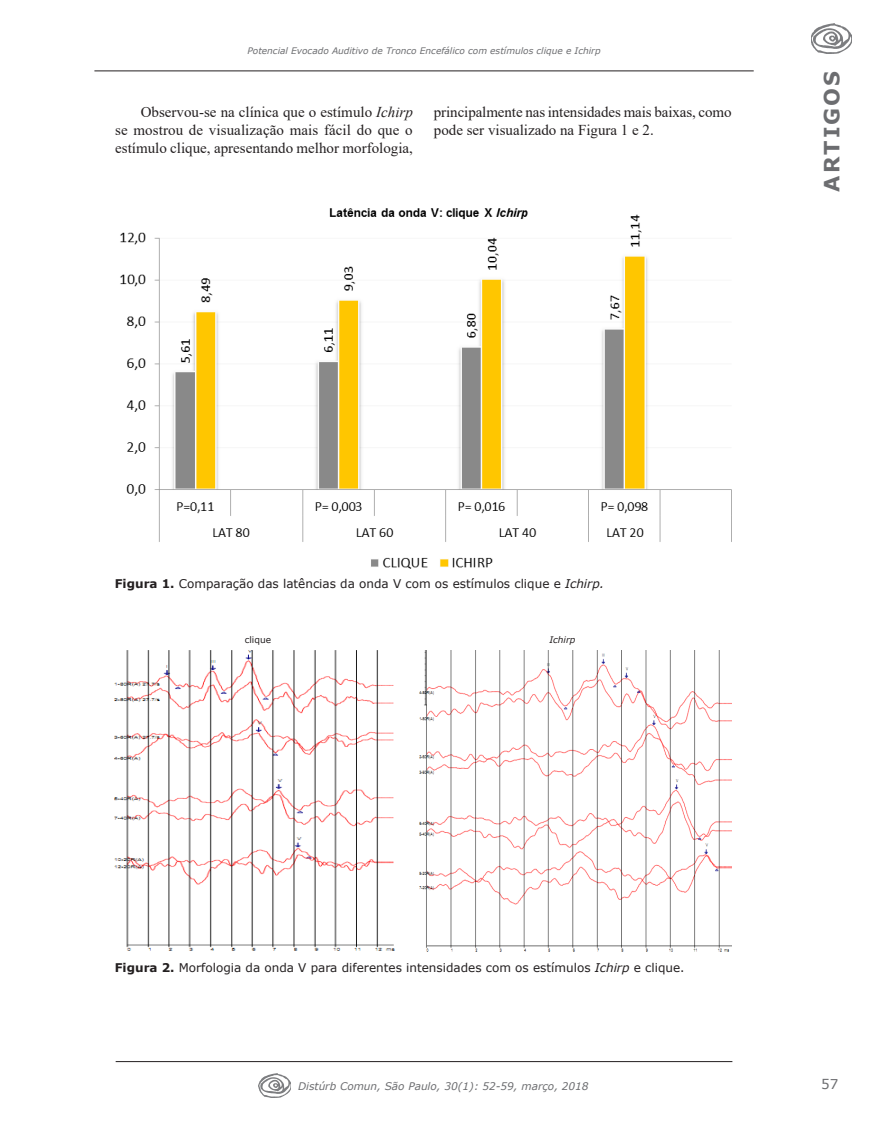
<style>
.page{position:relative;width:872px;height:1132px;background:#fff}
.page>*{position:absolute;margin:0;border:0;box-sizing:border-box;transform-origin:0 0}
.t1{font:700 21px "Verdana";letter-spacing:.1em;color:#6c6d70}
.Corpo_do_texto{font:15px/18px "Times New Roman";color:#231f20}
.t2{font:13.5px "Verdana";color:#6c6d70}
.Tabelas_e_Gráficos{font:12px "Verdana";color:#231f20}
.t3{font:italic 10.5px "Verdana";color:#6c6d70}
.t4{font:italic 9px "Verdana";color:#6c6d70}
.Legenda_grafico{font:9px "Verdana";color:#231f20}
.Legenda_grafico-2{font:italic 9px "Verdana";color:#231f20}
.s1{font-style:italic}
.s2{font-weight:700}
</style>
<div class="page">
<hr style="left:94px;top:70px;width:659px;height:1px;background:#231f20">
<img style="left:811px;top:24px;width:40px;height:29px">
<hr style="left:116px;top:1060px;width:616px;height:1px;background:#231f20">
<img style="left:259px;top:1073px;width:32px;height:23px">
<img style="left:120px;top:208px;width:611px;height:361px">
<img style="left:115px;top:650px;width:280px;height:301px">
<img style="left:419px;top:650px;width:312px;height:302px">
<p class="t4" style="left:247px;top:44px;width:355px">Potencial Evocado Auditivo de Tronco Encefálico com estímulos clique e Ichirp</p>
<p class="Corpo_do_texto" style="left:115px;top:102px;width:299px;text-align:justify;text-indent:26px">Observou-se na clínica que o estímulo <span class="s1">Ichirp </span>se mostrou de visualização mais fácil do que o estímulo clique, apresentando melhor morfologia,</p>
<p class="Corpo_do_texto" style="left:434px;top:102px;width:299px">principalmente nas intensidades mais baixas, como pode ser visualizado na Figura 1 e 2.</p>
<h1 class="t1" style="left:817px;top:192px;width:122px;rotate:-90deg">ARTIGOS</h1>
<p class="Tabelas_e_Gráficos" style="left:115px;top:575px;width:491px"><span class="s2">Figura 1.</span> Comparação das latências da onda V com os estímulos clique e <span class="s1">Ichirp.</span></p>
<p class="Legenda_grafico" style="left:245px;top:633px;width:28px">clique</p>
<p class="Legenda_grafico-2" style="left:549px;top:633px;width:28px">Ichirp</p>
<p class="Tabelas_e_Gráficos" style="left:115px;top:959px;width:571px"><span class="s2">Figura 2.</span> Morfologia da onda V para diferentes intensidades com os estímulos <span class="s1">Ichirp</span> e clique.</p>
<p class="t3" style="left:298px;top:1078px;width:292px">Distúrb Comun, São Paulo, 30(1): 52-59, março, 2018</p>
<p class="t2" style="left:821px;top:1074px;width:19px">57</p>
</div>
